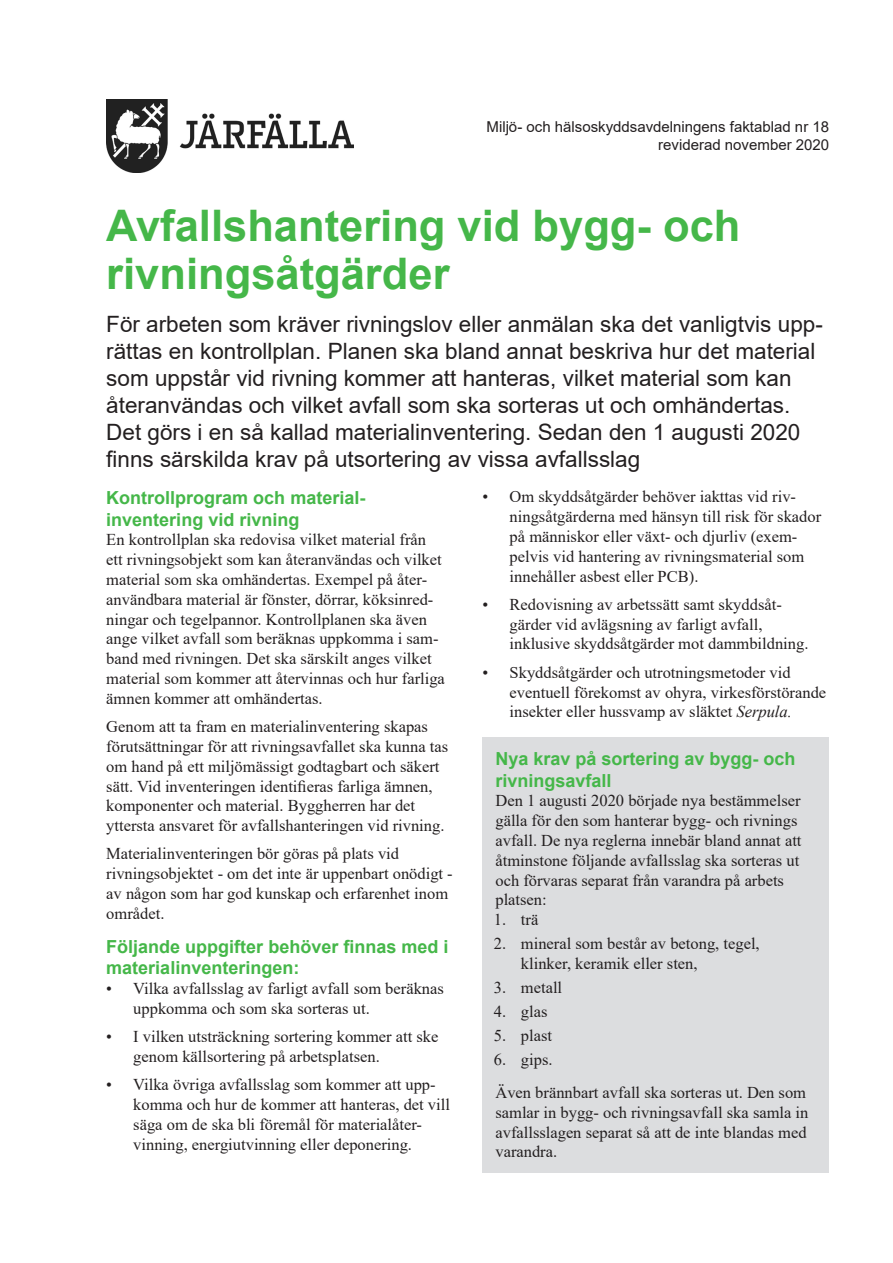
<style>
.page{position:relative;width:893px;height:1263px;background:#fff}
.page>*{position:absolute;margin:0;border:0;box-sizing:border-box;transform-origin:0 0}
.t1{font:700 43.5px/48px "Arial";color:#45b749}
.t2{font:22.5px/27px "Arial";color:#231f20}
.t3{font:700 18px/21.6px "Arial";color:#45b749}
.t4{font:16.5px/19.8px "Times New Roman";color:#231f20}
.t5{font:15px "Arial";color:#231f20}
.s1{font-style:italic}
</style>
<div class="page">
<img style="left:106px;top:100px;width:248px;height:72px">
<div style="left:483px;top:737px;width:346px;height:435px;background:#dcdddf"></div>
<p class="t5" style="left:486px;top:117px;width:344px">Miljö- och hälsoskyddsavdelningens faktablad nr 18</p>
<p class="t5" style="left:658px;top:135px;width:172px">reviderad november 2020</p>
<p class="t1" style="left:106px;top:202px;width:636px">Avfallshantering vid bygg- och rivningsåtgärder</p>
<p class="t2" style="left:106px;top:310px;width:718px">För arbeten som kräver rivningslov eller anmälan ska det vanligtvis upp&shy;rättas en kontrollplan. Planen ska bland annat beskriva hur det material som uppstår vid rivning kommer att hanteras, vilket material som kan återanvändas och vilket avfall som ska sorteras ut och omhändertas.<br>Det görs i en så kallad materialinventering. Sedan den 1 augusti 2020 finns särskilda krav på utsortering av vissa avfallsslag</p>
<p class="t3" style="left:106px;top:487px;width:261px">Kontrollprogram och material&shy;inventering vid rivning</p>
<p class="t4" style="left:106px;top:529px;width:340px">En kontrollplan ska redovisa vilket material från ett rivningsobjekt som kan återanvändas och vilket material som ska omhändertas. Exempel på åter&shy;användbara material är fönster, dörrar, köksinred&shy;ningar och tegelpannor. Kontrollplanen ska även ange vilket avfall som beräknas uppkomma i sam&shy;band med rivningen. Det ska särskilt anges vilket material som kommer att återvinnas och hur farliga ämnen kommer att omhändertas.</p>
<p class="t4" style="left:106px;top:716px;width:343px">Genom att ta fram en materialinventering skapas förutsättningar för att rivningsavfallet ska kunna tas om hand på ett miljömässigt godtagbart och säkert sätt. Vid inventeringen identifieras farliga ämnen, komponenter och material. Byggherren har det yttersta ansvaret för avfallshanteringen vid rivning.</p>
<p class="t4" style="left:106px;top:843px;width:348px">Materialinventeringen bör göras på plats vid rivningsobjektet - om det inte är uppenbart onödigt - av någon som har god kunskap och erfarenhet inom området.</p>
<p class="t3" style="left:106px;top:936px;width:344px">Följande uppgifter behöver finnas med i materialinventeringen:</p>
<p class="t4" style="left:133px;top:978px;width:312px;text-indent:-27px">• Vilka avfallsslag av farligt avfall som beräknas uppkomma och som ska sorteras ut.</p>
<p class="t4" style="left:133px;top:1026px;width:307px;text-indent:-27px">• I vilken utsträckning sortering kommer att ske genom källsortering på arbetsplatsen.</p>
<p class="t4" style="left:133px;top:1074px;width:318px;text-indent:-27px">• Vilka övriga avfallsslag som kommer att upp&shy;komma och hur de kommer att hanteras, det vill säga om de ska bli föremål för materialåter&shy;vinning, energiutvinning eller deponering.</p>
<p class="t4" style="left:510px;top:486px;width:313px;text-indent:-27px">• Om skyddsåtgärder behöver iakttas vid riv&shy;ningsåtgärderna med hänsyn till risk för skador på människor eller växt- och djurliv (exem&shy;pelvis vid hantering av rivningsmaterial som innehåller asbest eller PCB).</p>
<p class="t4" style="left:510px;top:594px;width:300px;text-indent:-27px">• Redovisning av arbetssätt samt skyddsåt&shy;gärder vid avlägsning av farligt avfall, inklusive skyddsåtgärder mot dammbildning.</p>
<p class="t4" style="left:510px;top:662px;width:318px;text-indent:-27px">• Skyddsåtgärder och utrotningsmetoder vid eventuell förekomst av ohyra, virkesförstörande insekter eller hussvamp av släktet <span class="s1">Serpula.</span></p>
<p class="t3" style="left:495px;top:748px;width:302px">Nya krav på sortering av bygg- och rivningsavfall</p>
<p class="t4" style="left:495px;top:790px;width:308px">Den 1 augusti 2020 började nya bestämmelser gälla för den som hanterar bygg- och rivnings avfall. De nya reglerna innebär bland annat att åtminstone följande avfallsslag ska sorteras ut och förvaras separat från varandra på arbets platsen:</p>
<p class="t4" style="left:494px;top:909px;width:46px">1. trä</p>
<p class="t4" style="left:521px;top:933px;width:240px;text-indent:-27px">2. mineral som består av betong, tegel, klinker, keramik eller sten,</p>
<p class="t4" style="left:494px;top:977px;width:70px">3. metall</p>
<p class="t4" style="left:494px;top:1001px;width:55px">4. glas</p>
<p class="t4" style="left:494px;top:1025px;width:60px">5. plast</p>
<p class="t4" style="left:494px;top:1049px;width:60px">6. gips.</p>
<p class="t4" style="left:495px;top:1082px;width:315px">Även brännbart avfall ska sorteras ut. Den som samlar in bygg- och rivningsavfall ska samla in avfallsslagen separat så att de inte blandas med varandra.</p>
</div>
